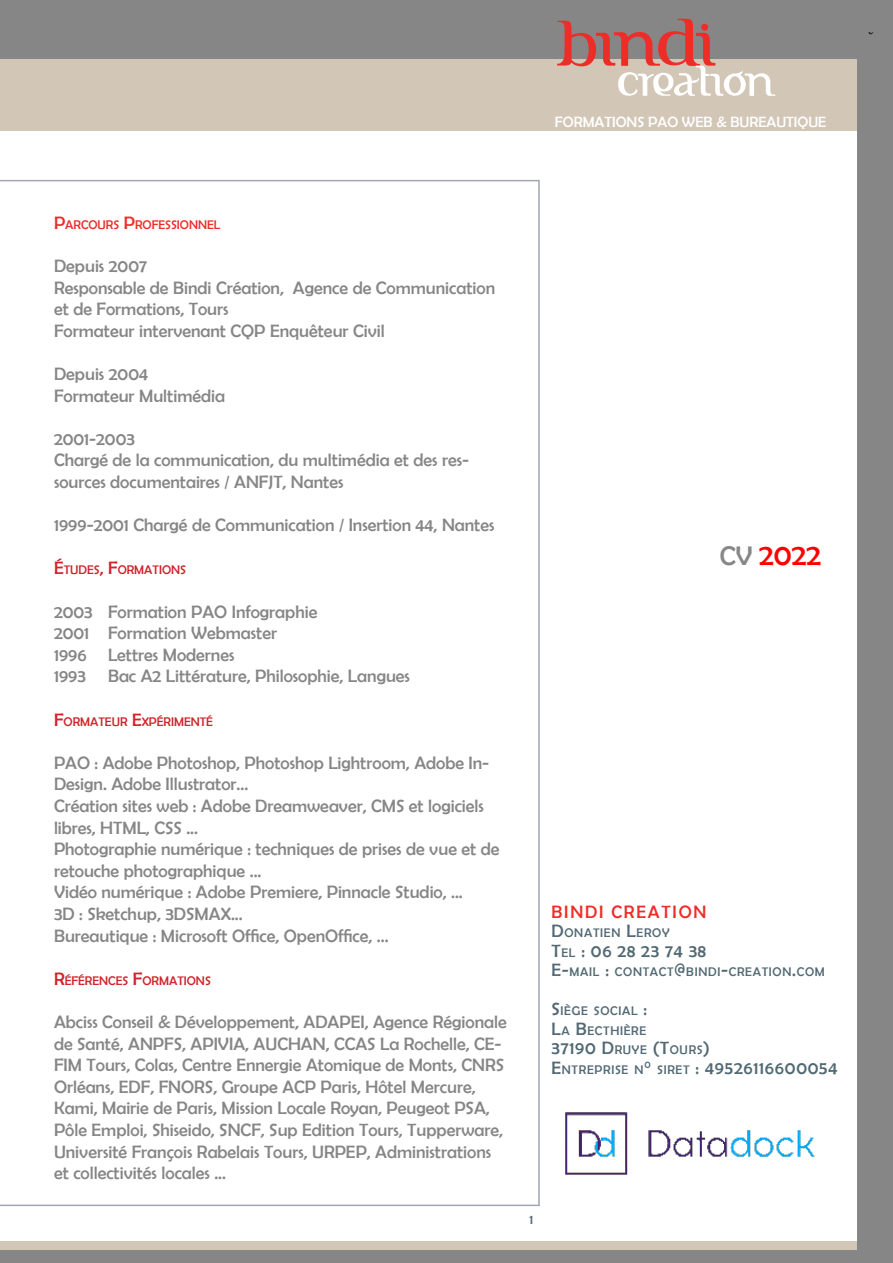
<style>
.page{position:relative;width:893px;height:1263px;background:#fff}
.page>*{position:absolute;margin:0;border:0;box-sizing:border-box;transform-origin:0 0}
.t1{font:75.9px "FTF Indonesiana Serif";color:#ee2d29}
.t2{font:50.7px "FTF Indonesiana Serif";color:#fff}
.t3{font:30px "Berlin Sans FB";color:#f00}
.t4{font:18px/21.6px "Berlin Sans FB";color:#878687}
.t5{font:18px "Berlin Sans FB";letter-spacing:.04em;color:#526974}
.t6{font:18px "Berlin Sans FB";letter-spacing:.1em;color:#ee2d29}
.t7{font:15px "Berlin Sans FB";color:#fff}
.t8{font:13.5px "Berlin Sans FB";color:#526974}
.t9{font:12.6px/19.5px "Berlin Sans FB";letter-spacing:.055em;color:#526974}
.t10{font:12.6px "Berlin Sans FB";color:#d1232a}
.t11{font:12.6px "Berlin Sans FB";color:#ee2d29}
.s1{font-size:18px}
.s2{font-size:27px;color:#888687}
.s3{font-size:12.6px}
</style>
<div class="page">
<div style="left:0;top:54px;width:893px;height:77px;background:#d2c6b7"></div>
<div style="left:0;top:0;width:893px;height:59px;background:#878687"></div>
<div style="left:701px;top:24px;width:7px;height:7px;background:#ee2d29;border-radius:50%"></div>
<hr style="left:0;top:180px;width:539px;height:1px;background:#9ea7b3">
<hr style="left:538px;top:180px;width:2px;height:1026px;background:#9ea7b3">
<hr style="left:0;top:1204px;width:540px;height:2px;background:#9ea7b3">
<div style="left:0;top:1242px;width:893px;height:21px;background:#d2c6b7"></div>
<div style="left:0;top:1250px;width:893px;height:13px;background:#878687"></div>
<div style="left:858px;top:31px;width:35px;height:1232px;background:#878687"></div>
<img style="left:565px;top:1112px;width:250px;height:63px">
<p class="t1" style="left:556px;top:11px;width:161px">bindi</p>
<p class="t2" style="left:617px;top:59px;width:158px">creation</p>
<p class="t7" style="left:555px;top:114px;width:273px">FORMATIONS PAO WEB &amp; BUREAUTIQUE</p>
<p class="t11" style="left:54px;top:217px;width:168px"><span class="s1">P</span>ARCOURS <span class="s1">P</span>ROFESSIONNEL</p>
<p class="t4" style="left:54px;top:255px;width:95px">Depuis 2007</p>
<p class="t4" style="left:54px;top:276px;width:443px">Responsable de Bindi Création, Agence de Communication et de Formations, Tours</p>
<p class="t4" style="left:54px;top:320px;width:332px">Formateur intervenant CQP Enquêteur Civil</p>
<p class="t4" style="left:54px;top:363px;width:96px">Depuis 2004</p>
<p class="t4" style="left:54px;top:384px;width:173px">Formateur Multimédia</p>
<p class="t4" style="left:54px;top:428px;width:82px">2001-2003</p>
<p class="t4" style="left:54px;top:449px;width:417px">Chargé de la communication, du multimédia et des res&shy;sources documentaires / ANFJT, Nantes</p>
<p class="t4" style="left:54px;top:514px;width:442px">1999-2001 Chargé de Communication / Insertion 44, Nantes</p>
<p class="t10" style="left:54px;top:563px;width:134px"><span class="s1">É</span>TUDES<span class="s1">, F</span>ORMATIONS</p>
<p class="t4" style="left:54px;top:600px;width:265px">2003 Formation PAO Infographie</p>
<p class="t4" style="left:54px;top:622px;width:225px">2001 Formation Webmaster</p>
<p class="t4" style="left:54px;top:644px;width:182px">1996 Lettres Modernes</p>
<p class="t4" style="left:54px;top:665px;width:358px">1993 Bac A2 Littérature, Philosophie, Langues</p>
<p class="t10" style="left:54px;top:714px;width:161px"><span class="s1">F</span>ORMATEUR <span class="s1">E</span>XPÉRIMENTÉ</p>
<p class="t4" style="left:54px;top:752px;width:437px">PAO : Adobe Photoshop, Photoshop Lightroom, Adobe In-<br>Design. Adobe Illustrator...</p>
<p class="t4" style="left:54px;top:795px;width:431px">Création sites web : Adobe Dreamweaver, CMS et logiciels libres, HTML, CSS ...</p>
<p class="t4" style="left:54px;top:838px;width:447px">Photographie numérique : techniques de prises de vue et de retouche photographique ...</p>
<p class="t4" style="left:54px;top:881px;width:410px">Vidéo numérique : Adobe Premiere, Pinnacle Studio, ...</p>
<p class="t4" style="left:54px;top:903px;width:190px">3D : Sketchup, 3DSMAX...</p>
<p class="t4" style="left:54px;top:924px;width:336px">Bureautique : Microsoft Office, OpenOffice, ...</p>
<p class="t10" style="left:54px;top:973px;width:158px"><span class="s1">R</span>ÉFÉRENCES <span class="s1">F</span>ORMATIONS</p>
<p class="t4" style="left:54px;top:1011px;width:454px">Abciss Conseil &amp; Développement, ADAPEI, Agence Régionale de Santé, ANPFS, APIVIA, AUCHAN, CCAS La Rochelle, CE-FIM Tours, Colas, Centre Ennergie Atomique de Monts, CNRS Orléans, EDF, FNORS, Groupe ACP Paris, Hôtel Mercure, Kami, Mairie de Paris, Mission Locale Royan, Peugeot PSA, Pôle Emploi, Shiseido, SNCF, Sup Edition Tours, Tupperware, Université François Rabelais Tours, URPEP, Administrations et collectivités locales ...</p>
<h3 class="t3" style="left:720px;top:538px;width:103px"><span class="s2">CV</span> 2022</h3>
<p class="t6" style="left:551px;top:902px;width:156px">BINDI CREATION</p>
<p class="t9" style="left:551px;top:923px;width:119px"><span class="s1">D</span>ONATIEN <span class="s1">L</span>EROY</p>
<p class="t5" style="left:551px;top:941px;width:156px">T<span class="s3">EL</span> : 06 28 23 74 38</p>
<p class="t9" style="left:551px;top:962px;width:275px"><span class="s1">E-</span>MAIL <span class="s1">:</span> CONTACT<span class="s1">@</span>BINDI<span class="s1">-</span>CREATION<span class="s1">.</span>COM</p>
<p class="t9" style="left:551px;top:1001px;width:97px"><span class="s1">S</span>IÈGE SOCIAL <span class="s1">:<br>L</span>A <span class="s1">B</span>ECTHIÈRE</p>
<p class="t5" style="left:551px;top:1038px;width:160px">37190 D<span class="s3">RUYE</span> (T<span class="s3">OURS</span>)</p>
<p class="t5" style="left:551px;top:1058px;width:288px">E<span class="s3">NTREPRISE N</span>° <span class="s3">SIRET</span> : 49526116600054</p>
<p class="t8" style="left:529px;top:1211px;width:5px">1</p>
</div>
